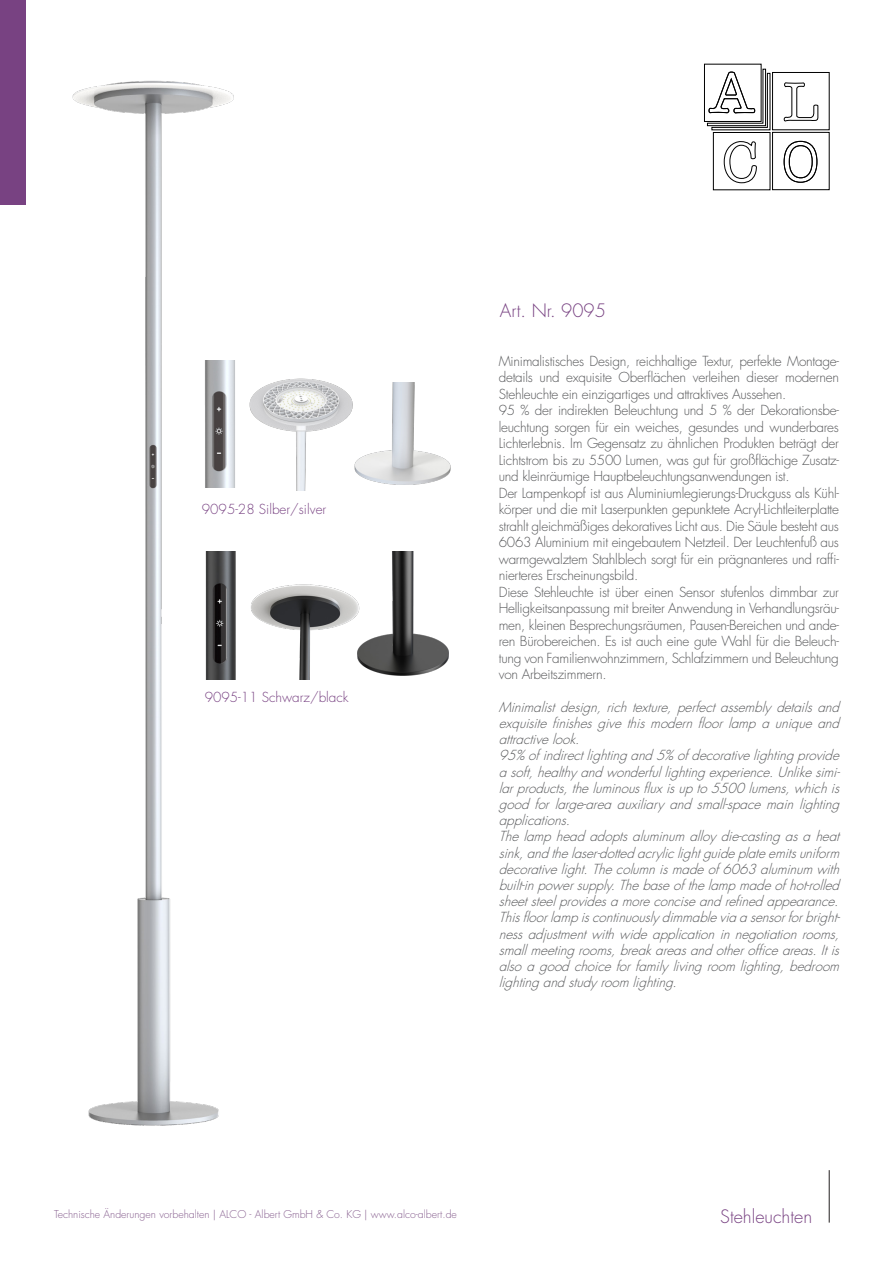
<style>
.page{position:relative;width:893px;height:1263px;background:#fff}
.page>*{position:absolute;margin:0;border:0;box-sizing:border-box;transform-origin:0 0}
.t1{font:300 18px "Futura Std";color:#784282}
.t2{font:300 13.5px/16.5px "Futura Std";letter-spacing:-.02em;color:#57585a;text-align:justify}
.t3{font:italic 300 13.5px/16.2px "Futura Std";color:#57585a;text-align:justify}
.t4{font:300 13.5px "Futura Std";color:#784282}
.t5{font:300 10.5px "Futura Std";color:#865e8e}
</style>
<div class="page">
<hr style="left:829px;top:1170px;width:1px;height:52px;background:#231f20">
<svg style="left:704px;top:64px;width:126px;height:126px"></svg>
<img style="left:72px;top:80px;width:164px;height:1046px">
<img style="left:198px;top:360px;width:38px;height:128px">
<img style="left:199px;top:552px;width:37px;height:127px">
<img style="left:249px;top:378px;width:95px;height:112px">
<img style="left:251px;top:584px;width:95px;height:95px">
<img style="left:344px;top:382px;width:107px;height:103px">
<img style="left:346px;top:552px;width:103px;height:124px">
<div style="left:0;top:0;width:26px;height:204px;background:#784282"></div>
<p class="t4" style="left:202px;top:500px;width:126px">9095-28 Silber/silver</p>
<p class="t4" style="left:205px;top:689px;width:145px">9095-11 Schwarz/black</p>
<p class="t1" style="left:500px;top:299px;width:108px">Art. Nr. 9095</p>
<p class="t2" style="left:499px;top:353px;width:342px">Minimalistisches Design, reichhaltige Textur, perfekte Montage&shy;details und exquisite Oberflächen verleihen dieser modernen Stehleuchte ein einzigartiges und attraktives Aussehen.</p>
<p class="t2" style="left:499px;top:402px;width:342px">95 % der indirekten Beleuchtung und 5 % der Dekorationsbe&shy;leuchtung sorgen für ein weiches, gesundes und wunderbares Lichterlebnis. Im Gegensatz zu ähnlichen Produkten beträgt der Lichtstrom bis zu 5500 Lumen, was gut für großflächige Zusatz&shy;und kleinräumige Hauptbeleuchtungsanwendungen ist.</p>
<p class="t2" style="left:499px;top:485px;width:342px">Der Lampenkopf ist aus Aluminiumlegierungs-Druckguss als Kühl&shy;körper und die mit Laserpunkten gepunktete Acryl-Lichtleiterplatte strahlt gleichmäßiges dekoratives Licht aus. Die Säule besteht aus 6063 Aluminium mit eingebautem Netzteil. Der Leuchtenfuß aus warmgewalztem Stahlblech sorgt für ein prägnanteres und raffi&shy;nierteres Erscheinungsbild.</p>
<p class="t2" style="left:499px;top:584px;width:342px">Diese Stehleuchte ist über einen Sensor stufenlos dimmbar zur Helligkeitsanpassung mit breiter Anwendung in Verhandlungsräu&shy;men, kleinen Besprechungsräumen, Pausen-Bereichen und ande&shy;ren Bürobereichen. Es ist auch eine gute Wahl für die Beleuch&shy;tung von Familienwohnzimmern, Schlafzimmern und Beleuchtung von Arbeitszimmern.</p>
<p class="t3" style="left:499px;top:699px;width:346px">Minimalist design, rich texture, perfect assembly details and exquisite finishes give this modern floor lamp a unique and attractivelook.</p>
<p class="t3" style="left:499px;top:748px;width:346px">95% ofindirectlightingand5% ofdecorativelightingprovide asoft,healthy andwonderfullightingexperience.Unlikesimi&shy;larproducts,theluminousfluxisupto5500lumens,whichis good for large-area auxiliary and small-space main lighting applications.</p>
<p class="t3" style="left:499px;top:829px;width:346px">Thelampheadadoptsaluminum alloy die-castingasaheat sink,andthelaser-dottedacryliclightguideplateemitsuniform decorativelight.Thecolumnismadeof6063aluminum with built-inpowersupply.Thebaseofthelampmadeofhot-rolled sheetsteelprovidesamoreconciseandrefinedappearance.</p>
<p class="t3" style="left:499px;top:910px;width:346px">Thisfloorlampiscontinuously dimmableviaasensorforbright&shy;ness adjustment with wide application in negotiation rooms, smallmeetingrooms,breakareasandotherofficeareas.Itis alsoagoodchoiceforfamily livingroom lighting,bedroom lightingandstudy room lighting.</p>
<p class="t5" style="left:54px;top:1207px;width:404px">Technische Änderungen vorbehalten | ALCO - Albert GmbH &amp; Co. KG | www.alco-albert.de</p>
<p class="t1" style="left:720px;top:1205px;width:93px">Stehleuchten</p>
</div>
